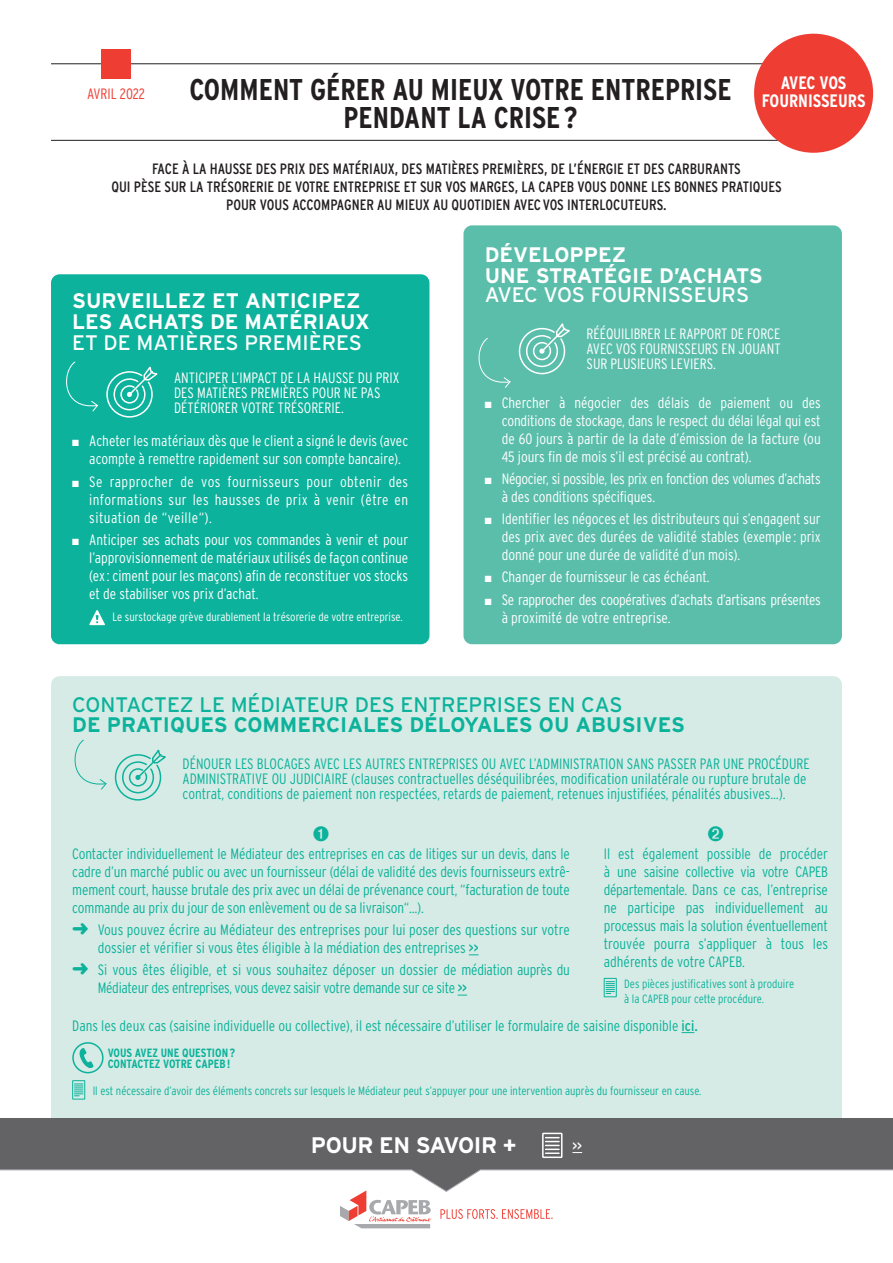
<style>
.page{position:relative;width:893px;height:1263px;background:#fff}
.page>*{position:absolute;margin:0;border:0;box-sizing:border-box;transform-origin:0 0}
.t1{font:700 30px/28.5px "Interstate Condensed";color:#231f20;text-align:center}
.t2{font:700 22.5px "Interstate";letter-spacing:-.02em;color:#fff}
.t3{font:700 21px/21px "Interstate";color:#fff}
.t4{font:700 21px "Interstate";color:#0cb29b}
.t5{font:21px "Interstate";color:#fff}
.t6{font:21px "Interstate";color:#0cb29b}
.t7{font:700 18px/18px "Interstate Condensed";color:#fff;text-align:center}
.t8{font:300 15px/18px "Interstate Condensed";color:#0cb29b;text-align:justify}
.t9{font:300 15px/18px "Interstate Condensed";color:#fff;text-align:justify}
.t10{font:15px/18px "Interstate Condensed";color:#231f20;text-align:center}
.t11{font:300 15px/18px "Interstate Condensed";letter-spacing:-.02em;color:#fff}
.t12{font:300 15px/18px "Interstate Condensed";letter-spacing:-.02em;color:#0cb29b}
.t13{font:300 15px "Interstate Condensed";letter-spacing:-.01em;color:#ee3e34}
.t14{font:15px "Interstate Condensed";color:#fff}
.t15{font:300 12px/14.4px "Interstate Condensed";color:#0cb29b}
.t16{font:300 12px "Interstate Condensed";color:#fff}
.t17{font:700 12px/10.5px "Interstate Condensed";color:#0cb29b}
.s1{font-weight:400}
</style>
<div class="page">
<div style="left:51px;top:676px;width:791px;height:501px;background:#d6ebe5;border-radius:9px"></div>
<div style="left:604px;top:978px;width:13px;height:19px;border:1px solid #0cb29b"></div>
<svg style="left:606px;top:981px;width:8px;height:13px"></svg>
<svg style="left:114px;top:749px;width:52px;height:52px"></svg>
<svg style="left:74px;top:739px;width:33px;height:51px"></svg>
<svg style="left:682px;top:1032px;width:12px;height:1px"></svg>
<div style="left:72px;top:1042px;width:32px;height:31px;border:2px solid #0cb29b;border-radius:50%"></div>
<svg style="left:79px;top:1048px;width:15px;height:20px"></svg>
<div style="left:72px;top:1080px;width:13px;height:19px;border:1px solid #0cb29b"></div>
<svg style="left:74px;top:1083px;width:9px;height:13px"></svg>
<div style="left:51px;top:274px;width:378px;height:370px;background:#0cb29b;border-radius:9px"></div>
<svg style="left:89px;top:610px;width:16px;height:15px"></svg>
<svg style="left:106px;top:366px;width:52px;height:52px"></svg>
<svg style="left:66px;top:361px;width:32px;height:51px"></svg>
<div style="left:463px;top:225px;width:379px;height:419px;background:#5bbeab;border-radius:9px"></div>
<svg style="left:518px;top:323px;width:52px;height:52px"></svg>
<svg style="left:478px;top:338px;width:33px;height:50px"></svg>
<div style="left:0;top:1118px;width:893px;height:77px;background:#636366"></div>
<div style="left:542px;top:1133px;width:20px;height:25px;border:2px solid #fff"></div>
<svg style="left:546px;top:1137px;width:13px;height:17px"></svg>
<hr style="left:51px;top:63px;width:791px;height:1px;background:#231f20">
<hr style="left:51px;top:140px;width:791px;height:1px;background:#231f20">
<div style="left:101px;top:49px;width:30px;height:30px;background:#ee3e34"></div>
<div style="left:754px;top:34px;width:119px;height:119px;background:#ee3e34;border-radius:50%"></div>
<svg style="left:0;top:1169px;width:893px;height:60px"></svg>
<svg style="left:440px;top:1209px;width:113px;height:10px"></svg>
<svg style="left:340px;top:1190px;width:91px;height:38px"></svg>
<h1 class="t1" style="left:189px;top:75px;width:544px">COMMENT GÉRER AU MIEUX VOTRE ENTREPRISE<br>PENDANT LA CRISE ?</h1>
<p class="t13" style="left:87px;top:85px;width:59px">AVRIL 2022</p>
<p class="t7" style="left:762px;top:74px;width:105px">AVEC VOS<br>FOURNISSEURS</p>
<p class="t10" style="left:111px;top:159px;width:672px">FACE À LA HAUSSE DES PRIX DES MATÉRIAUX, DES MATIÈRES PREMIÈRES, DE L’ÉNERGIE ET DES CARBURANTS<br>QUI PÈSE SUR LA TRÉSORERIE DE VOTRE ENTREPRISE ET SUR VOS MARGES, LA CAPEB VOUS DONNE LES BONNES PRATIQUES<br>POUR VOUS ACCOMPAGNER AU MIEUX AU QUOTIDIEN AVEC VOS INTERLOCUTEURS.</p>
<h3 class="t3" style="left:72px;top:290px;width:299px">SURVEILLEZ ET ANTICIPEZ<br>LES ACHATS DE MATÉRIAUX</h3>
<h3 class="t5" style="left:72px;top:331px;width:291px">ET DE MATIÈRES PREMIÈRES</h3>
<p class="t9" style="left:174px;top:370px;width:227px;line-height:15px;text-align:left">ANTICIPER L’IMPACT DE LA HAUSSE DU PRIX<br>DES MATIÈRES PREMIÈRES POUR NE PAS<br>DÉTÉRIORER VOTRE TRÉSORERIE.</p>
<p class="t9" style="left:89px;top:432px;width:320px;text-indent:-17px">■ Acheter les matériaux dès que le client a signé le devis (avec acompte à remettre rapidement sur son compte bancaire).</p>
<p class="t9" style="left:89px;top:472px;width:320px;text-indent:-17px">■ Se rapprocher de vos fournisseurs pour obtenir des informations sur les hausses de prix à venir (être en situation de “veille“).</p>
<p class="t9" style="left:89px;top:530px;width:320px;text-indent:-17px">■ Anticiper ses achats pour vos commandes à venir et pour l’approvisionnement de matériaux utilisés de façon continue (ex: ciment pour les maçons) afin de reconstituer vos stocks et de stabiliser vos prix d’achat.</p>
<p class="t16" style="left:113px;top:610px;width:292px">Le surstockage grève durablement la trésorerie de votre entreprise.</p>
<h3 class="t3" style="left:485px;top:243px;width:280px">DÉVELOPPEZ<br>UNE STRATÉGIE D’ACHATS</h3>
<h3 class="t5" style="left:485px;top:283px;width:266px">AVEC VOS FOURNISSEURS</h3>
<p class="t9" style="left:586px;top:326px;width:196px;line-height:15px">RÉÉQUILIBRER LE RAPPORT DE FORCE AVEC VOS FOURNISSEURS EN JOUANT SUR PLUSIEURS LEVIERS.</p>
<p class="t9" style="left:502px;top:393px;width:320px;text-indent:-17px">■ Chercher à négocier des délais de paiement ou des conditions de stockage, dans le respect du délai légal qui est de 60 jours à partir de la date d’émission de la facture (ou 45 jours fin de mois s’il est précisé au contrat).</p>
<p class="t11" style="left:502px;top:469px;width:320px;text-indent:-17px">■ Négocier, si possible, les prix en fonction des volumes d’achats à des conditions spécifiques.</p>
<p class="t9" style="left:502px;top:510px;width:320px;text-indent:-17px">■ Identifier les négoces et les distributeurs qui s’engagent sur des prix avec des durées de validité stables (exemple : prix donné pour une durée de validité d’un mois).</p>
<p class="t9" style="left:485px;top:568px;width:226px">■ Changer de fournisseur le cas échéant.</p>
<p class="t11" style="left:502px;top:590px;width:320px;text-indent:-17px">■ Se rapprocher des coopératives d’achats d’artisans présentes à proximité de votre entreprise.</p>
<h3 class="t6" style="left:72px;top:693px;width:552px">CONTACTEZ LE MÉDIATEUR DES ENTREPRISES EN CAS</h3>
<h3 class="t4" style="left:72px;top:712px;width:614px">DE PRATIQUES COMMERCIALES DÉLOYALES OU ABUSIVES</h3>
<p class="t8" style="left:183px;top:756px;width:629px;line-height:15px;text-align:left">DÉNOUER LES BLOCAGES AVEC LES AUTRES ENTREPRISES OU AVEC L’ADMINISTRATION SANS PASSER PAR UNE PROCÉDURE<br>ADMINISTRATIVE OU JUDICIAIRE (clauses contractuelles déséquilibrées, modification unilatérale ou rupture brutale de contrat, conditions de paiement non respectées, retards de paiement, retenues injustifiées, pénalités abusives…).</p>
<p class="t8" style="left:72px;top:844px;width:499px">Contacter individuellement le Médiateur des entreprises en cas de litiges sur un devis, dans le cadre d’un marché public ou avec un fournisseur (délai de validité des devis fournisseurs extrê&shy;mement court, hausse brutale des prix avec un délai de prévenance court, “facturation de toute commande au prix du jour de son enlèvement ou de sa livraison“…).</p>
<p class="t8" style="left:98px;top:920px;width:473px;text-indent:-26px">➜ Vous pouvez écrire au Médiateur des entreprises pour lui poser des questions sur votre dossier et vérifier si vous êtes éligible à la médiation des entreprises <span class="s1">&gt;&gt;</span></p>
<p class="t12" style="left:98px;top:961px;width:474px;text-indent:-26px">➜ Si vous êtes éligible, et si vous souhaitez déposer un dossier de médiation auprès du<br>Médiateur des entreprises, vous devez saisir votre demande sur ce site <span class="s1">&gt;&gt;</span></p>
<p class="t8" style="left:604px;top:844px;width:226px">Il est également possible de procéder à une saisine collective via votre CAPEB départementale. Dans ce cas, l’entreprise ne participe pas individuellement au processus mais la solution éventuellement trouvée pourra s’appliquer à tous les adhérents de votre CAPEB.</p>
<p class="t15" style="left:624px;top:977px;width:172px">Des pièces justificatives sont à produire à la CAPEB pour cette procédure.</p>
<p class="t8" style="left:72px;top:1016px;width:627px">Dans les deux cas (saisine individuelle ou collective), il est nécessaire d’utiliser le formulaire de saisine disponible <span class="s1">ici.</span></p>
<p class="t17" style="left:108px;top:1048px;width:129px">VOUS AVEZ UNE QUESTION?<br>CONTACTEZ VOTRE CAPEB!</p>
<p class="t15" style="left:93px;top:1083px;width:610px">Il est nécessaire d’avoir des éléments concrets sur lesquels le Médiateur peut s’appuyer pour une intervention auprès du fournisseur en cause.</p>
<h2 class="t2" style="left:311px;top:1132px;width:207px">POUR EN SAVOIR +</h2>
<p class="t14" style="left:572px;top:1137px;width:11px">&gt;&gt;</p>
</div>
